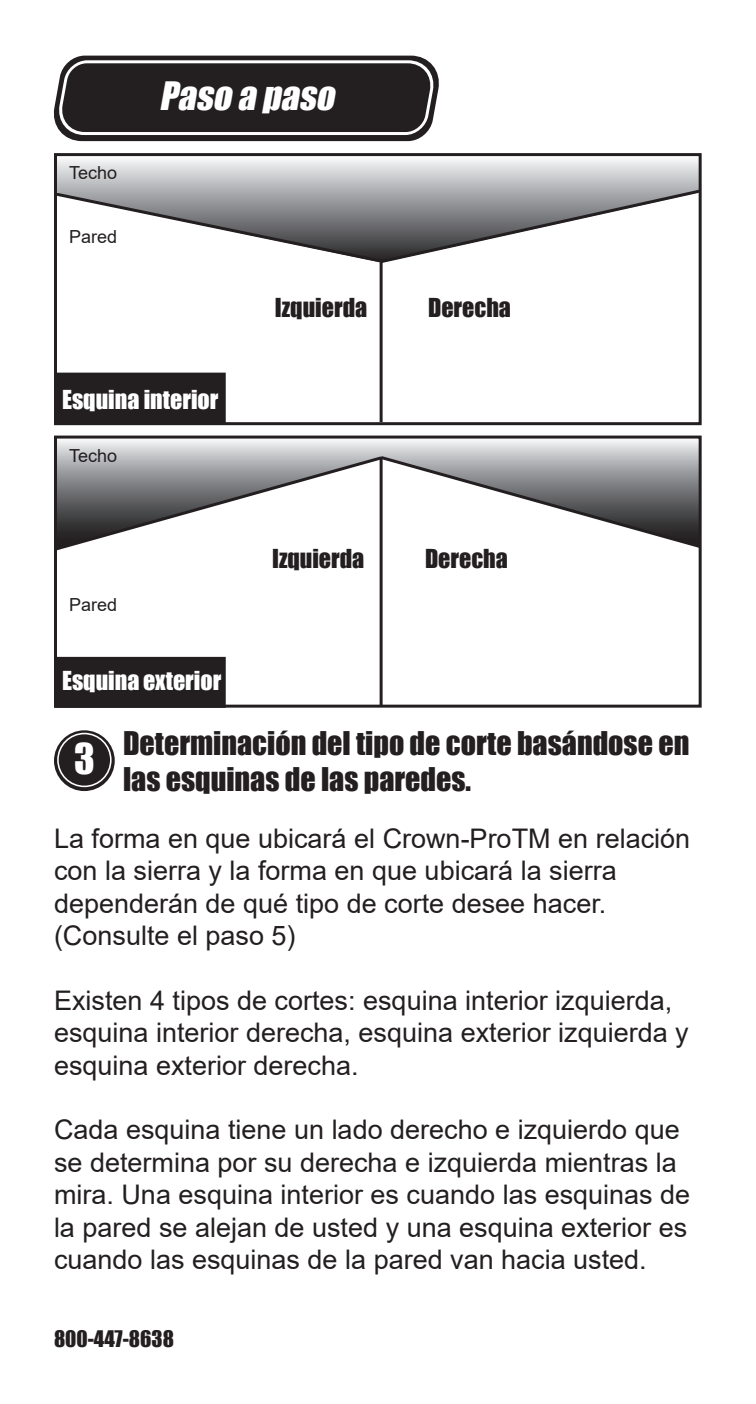
<style>
.page{position:relative;width:756px;height:1404px;background:#fff}
.page>*{position:absolute;margin:0;border:0;box-sizing:border-box;transform-origin:0 0}
.t1{font:39px "Impact";color:#fff}
.t2{font:italic 36px "Impact";color:#fff}
.t3{font:30px/36px "Impact";color:#231f20}
.t4{font:27px/32.4px "Arial";color:#231f20}
.t5{font:24px "Impact";color:#231f20}
.t6{font:24px "Impact";color:#fff}
.t7{font:21px "Impact";color:#231f20}
.t8{font:18px "Arial";color:#231f20}
</style>
<div class="page">
<svg style="left:58px;top:441px;width:640px;height:13px;background:#dddee0"></svg>
<svg style="left:58px;top:159px;width:640px;height:29px;background:#d3d4d6"></svg>
<svg style="left:53px;top:56px;width:386px;height:85px;background:#3b3738"></svg>
<div style="left:54px;top:153px;width:648px;height:272px;border:3px solid #231f20"></div>
<div style="left:54px;top:436px;width:648px;height:272px;border:3px solid #231f20"></div>
<div style="left:54px;top:730px;width:61px;height:61px;background:#231f20;border-radius:50%"></div>
<div style="left:57px;top:733px;width:55px;height:54px;border:2px solid #fff;border-radius:50%"></div>
<hr style="left:380px;top:261px;width:3px;height:161px;background:#231f20">
<hr style="left:380px;top:457px;width:3px;height:248px;background:#231f20">
<svg style="left:54px;top:188px;width:648px;height:77px"></svg>
<svg style="left:54px;top:454px;width:648px;height:99px"></svg>
<div style="left:56px;top:374px;width:168px;height:49px;background:#231f20"></div>
<div style="left:54px;top:373px;width:172px;height:51px;border:3px solid #231f20"></div>
<div style="left:56px;top:658px;width:168px;height:48px;background:#231f20"></div>
<div style="left:54px;top:657px;width:172px;height:51px;border:3px solid #231f20"></div>
<p class="t8" style="left:69px;top:160px;width:50px">Techo</p>
<p class="t8" style="left:69px;top:224px;width:50px">Pared</p>
<p class="t2" style="left:159px;top:68px;width:186px">Paso a paso</p>
<p class="t5" style="left:275px;top:289px;width:94px">Izquierda</p>
<p class="t6" style="left:62px;top:381px;width:158px">Esquina interior</p>
<p class="t8" style="left:69px;top:443px;width:50px">Techo</p>
<p class="t8" style="left:69px;top:593px;width:50px">Pared</p>
<p class="t6" style="left:62px;top:662px;width:161px">Esquina exterior</p>
<p class="t5" style="left:272px;top:540px;width:94px">Izquierda</p>
<p class="t5" style="left:428px;top:289px;width:84px">Derecha</p>
<p class="t5" style="left:425px;top:540px;width:84px">Derecha</p>
<p class="t3" style="left:123px;top:725px;width:568px">Determinación del tipo de corte basándose en las esquinas de las paredes.</p>
<p class="t4" style="left:54px;top:822px;width:638px">La forma en que ubicará el Crown-ProTM en relación con la sierra y la forma en que ubicará la sierra dependerán de qué tipo de corte desee hacer.</p>
<p class="t4" style="left:54px;top:919px;width:243px">(Consulte el paso 5)</p>
<p class="t4" style="left:54px;top:984px;width:636px">Existen 4 tipos de cortes: esquina interior izquierda, esquina interior derecha, esquina exterior izquierda y esquina exterior derecha.</p>
<p class="t4" style="left:54px;top:1114px;width:638px">Cada esquina tiene un lado derecho e izquierdo que se determina por su derecha e izquierda mientras la mira. Una esquina interior es cuando las esquinas de la pared se alejan de usted y una esquina exterior es cuando las esquinas de la pared van hacia usted.</p>
<p class="t1" style="left:74px;top:728px;width:22px">3</p>
<p class="t7" style="left:54px;top:1323px;width:121px">800-447-8638</p>
</div>
